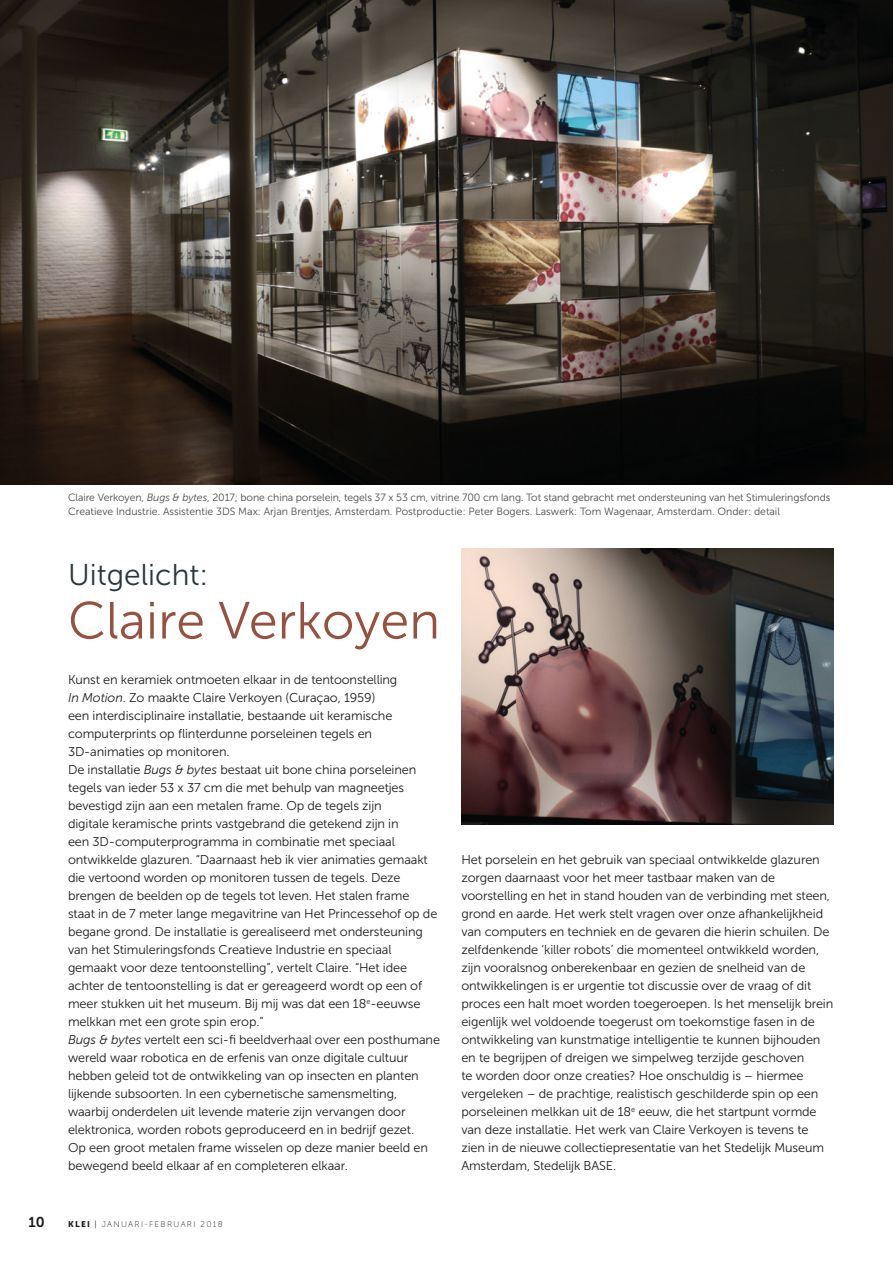
<style>
.page{position:relative;width:893px;height:1263px;background:#fff}
.page>*{position:absolute;margin:0;border:0;box-sizing:border-box;transform-origin:0 0}
.t1{font:52.2px "Museo Sans 300";color:#955241}
.t2{font:30px "Museo Sans 300";color:#2a363b}
.t3{font:14.25px "Museo Sans 700";color:#1d1d1b}
.t4{font:12.75px/18px "Museo Sans 300";letter-spacing:-.01em;color:#1d1d1b}
.t5{font:10.5px/13.5px "Museo Sans 300";letter-spacing:-.005em;color:#4b4b4a}
.t6{font:8.25px "Museo Sans 100";letter-spacing:.16em;color:#1d1d1b}
.s1{font-style:italic}
.s2{font-family:"Museo Sans 900"}
.s3{font-family:"Museo Sans 300"}
</style>
<div class="page">
<img style="left:0;top:0;width:893px;height:484px">
<img style="left:461px;top:549px;width:372px;height:276px">
<p class="t5" style="left:68px;top:491px;width:764px">Claire Verkoyen, <span class="s1">Bugs &amp; bytes</span>, 2017; bone china porselein, tegels 37 x 53 cm, vitrine 700 cm lang. Tot stand gebracht met ondersteuning van het Stimuleringsfonds<br>Creatieve Industrie. Assistentie 3DS Max: Arjan Brentjes, Amsterdam. Postproductie: Peter Bogers. Laswerk: Tom Wagenaar, Amsterdam. Onder: detail</p>
<h2 class="t2" style="left:68px;top:558px;width:142px">Uitgelicht:</h2>
<h1 class="t1" style="left:68px;top:592px;width:374px">Claire Verkoyen</h1>
<p class="t4" style="left:68px;top:671px;width:374px">Kunst en keramiek ontmoeten elkaar in de tentoonstelling<br><span class="s1">In Motion</span>. Zo maakte Claire Verkoyen (Curaçao, 1959)<br>een interdisciplinaire installatie, bestaande uit keramische computerprints op flinterdunne porseleinen tegels en 3D-animaties op monitoren.<br>De installatie <span class="s1">Bugs &amp; bytes</span> bestaat uit bone china porseleinen tegels van ieder 53 x 37 cm die met behulp van magneetjes bevestigd zijn aan een metalen frame. Op de tegels zijn<br>digitale keramische prints vastgebrand die getekend zijn in<br>een 3D-computerprogramma in combinatie met speciaal ontwikkelde glazuren. “Daarnaast heb ik vier animaties gemaakt die vertoond worden op monitoren tussen de tegels. Deze brengen de beelden op de tegels tot leven. Het stalen frame<br>staat in de 7 meter lange megavitrine van Het Princessehof op de begane grond. De installatie is gerealiseerd met ondersteuning van het Stimuleringsfonds Creatieve Industrie en speciaal gemaakt voor deze tentoonstelling”, vertelt Claire. “Het idee achter de tentoonstelling is dat er gereageerd wordt op een of meer stukken uit het museum. Bij mij was dat een 18<sup>e</sup>-eeuwse melkkan met een grote spin erop.”<br><span class="s1">Bugs &amp; bytes</span> vertelt een sci-fi beeldverhaal over een posthumane wereld waar robotica en de erfenis van onze digitale cultuur hebben geleid tot de ontwikkeling van op insecten en planten lijkende subsoorten. In een cybernetische samensmelting, waarbij onderdelen uit levende materie zijn vervangen door elektronica, worden robots geproduceerd en in bedrijf gezet.<br>Op een groot metalen frame wisselen op deze manier beeld en bewegend beeld elkaar af en completeren elkaar.</p>
<p class="t3" style="left:28px;top:1214px;width:18px">10</p>
<p class="t6" style="left:68px;top:1219px;width:156px"><span class="s2">KLEI</span> <span class="s3">|</span> JANUARI-FEBRUARI 2018</p>
<p class="t4" style="left:461px;top:851px;width:373px">Het porselein en het gebruik van speciaal ontwikkelde glazuren zorgen daarnaast voor het meer tastbaar maken van de voorstelling en het in stand houden van de verbinding met steen, grond en aarde. Het werk stelt vragen over onze afhankelijkheid van computers en techniek en de gevaren die hierin schuilen. De zelfdenkende ‘killer robots’ die momenteel ontwikkeld worden, zijn vooralsnog onberekenbaar en gezien de snelheid van de ontwikkelingen is er urgentie tot discussie over de vraag of dit proces een halt moet worden toegeroepen. Is het menselijk brein eigenlijk wel voldoende toegerust om toekomstige fasen in de ontwikkeling van kunstmatige intelligentie te kunnen bijhouden en te begrijpen of dreigen we simpelweg terzijde geschoven<br>te worden door onze creaties? Hoe onschuldig is – hiermee vergeleken – de prachtige, realistisch geschilderde spin op een porseleinen melkkan uit de 18<sup>e</sup> eeuw, die het startpunt vormde van deze installatie. Het werk van Claire Verkoyen is tevens te zien in de nieuwe collectiepresentatie van het Stedelijk Museum Amsterdam, Stedelijk BASE.</p>
</div>
